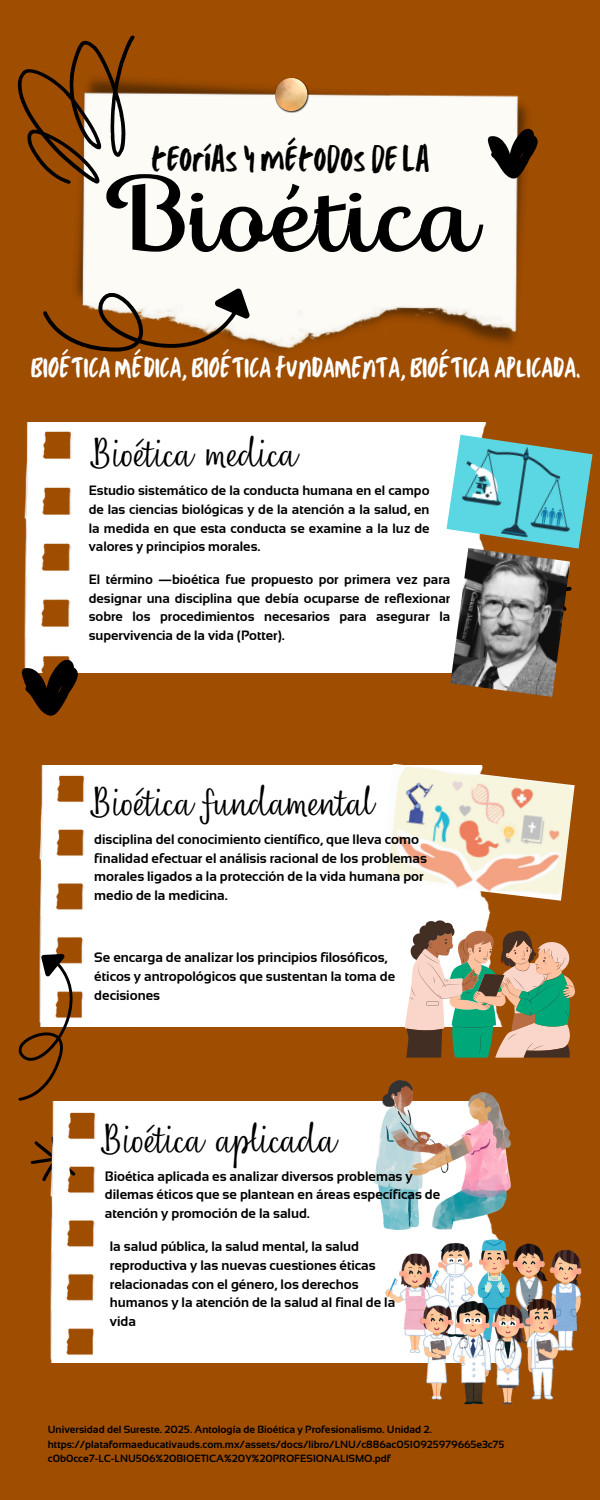
<style>
.page{position:relative;width:600px;height:1500px;background:#9f4d00}
.page>*{position:absolute;margin:0;border:0;box-sizing:border-box;transform-origin:0 0}
.t1{font:96px "Thephir";color:#000}
.t2{font:37px "Nefelibata Script";color:#000}
.t3{font:36.7px "TC Milo Regular";color:#000}
.t4{font:29.2px "TC Milo Regular";color:#fff}
.t5{font:700 13.7px/18.9px "Sansation";color:#000}
.t6{font:700 13.5px/18.8px "Sansation";color:#000;text-align:justify}
.t7{font:700 10.4px/14.4px "Sansation";color:#000}
.s1{font-family:"Noto Sans"}
</style>
<div class="page">
<img style="left:75px;top:83px;width:453px;height:268px">
<img style="left:275px;top:78px;width:35px;height:35px">
<svg style="left:488px;top:127px;width:50px;height:54px;background:#665749"></svg>
<svg style="left:43px;top:281px;width:210px;height:71px"></svg>
<svg style="left:17px;top:35px;width:159px;height:166px"></svg>
<div style="left:21px;top:422px;width:466px;height:251px;background:#fff"></div>
<div style="left:39px;top:765px;width:452px;height:261px;background:#fff"></div>
<svg style="left:18px;top:949px;width:64px;height:153px"></svg>
<svg style="left:22px;top:657px;width:60px;height:59px"></svg>
<img style="left:450px;top:549px;width:120px;height:148px">
<img style="left:447px;top:435px;width:146px;height:114px">
<img style="left:379px;top:764px;width:196px;height:137px">
<svg style="left:405px;top:920px;width:170px;height:138px"></svg>
<img style="left:30px;top:1102px;width:481px;height:261px">
<img style="left:374px;top:1081px;width:136px;height:148px">
<img style="left:385px;top:1239px;width:197px;height:165px">
<p class="t3" style="left:151px;top:135px;width:280px">teoríasymétodosdela</p>
<p class="t1" style="left:102px;top:182px;width:379px">Bioética</p>
<p class="t4" style="left:31px;top:348px;width:551px">BIOÉTICA MÉDICA, BIOÉTICA FUNDAMENTA, BIOÉTICA APLICADA.</p>
<h2 class="t2" style="left:90px;top:426px;width:209px">Bioética medica</h2>
<p class="t6" style="left:89px;top:481px;width:342px">Estudio sistemático de la conducta humana en el campo de las ciencias biológicas y de la atención a la salud, en la medida en que esta conducta se examine a la luz de valores y principios morales.</p>
<p class="t6" style="left:89px;top:570px;width:363px">El término <span class="s1">―</span>bioética fue propuesto por primera vez para designar una disciplina que debía ocuparse de reflexionar sobre los procedimientos necesarios para asegurar la supervivencia de la vida (Potter).</p>
<h3 class="t2" style="left:90px;top:775px;width:285px">Bioética fundamental</h3>
<h1 class="t5" style="left:94px;top:830px;width:334px">disciplina del conocimiento científico, que lleva como finalidad efectuar el análisis racional de los problemas morales ligados a la protección de la vida humana por medio de la medicina.</h1>
<p class="t5" style="left:94px;top:948px;width:302px">Se encarga de analizar los principios filosóficos, éticos y antropológicos que sustentan la toma de decisiones</p>
<h4 class="t2" style="left:101px;top:1112px;width:237px">Bioética aplicada</h4>
<p class="t5" style="left:105px;top:1166px;width:337px">Bioética aplicada es analizar diversos problemas y dilemas éticos que se plantean en áreas específicas de atención y promoción de la salud.</p>
<h4 class="t5" style="left:110px;top:1237px;width:287px">la salud pública, la salud mental, la salud reproductiva y las nuevas cuestiones éticas relacionadas con el género, los derechos humanos y la atención de la salud al final de la vida</h4>
<p class="t7" style="left:48px;top:1422px;width:458px">Universidad del Sureste. 2025. Antología de Bioética y Profesionalismo. Unidad 2. https://plataformaeducativauds.com.mx/assets/docs/libro/LNU/c886ac0510925979665e3c75 c0b0cce7-LC-LNU506%20BIOETICA%20Y%20PROFESIONALISMO.pdf</p>
</div>
